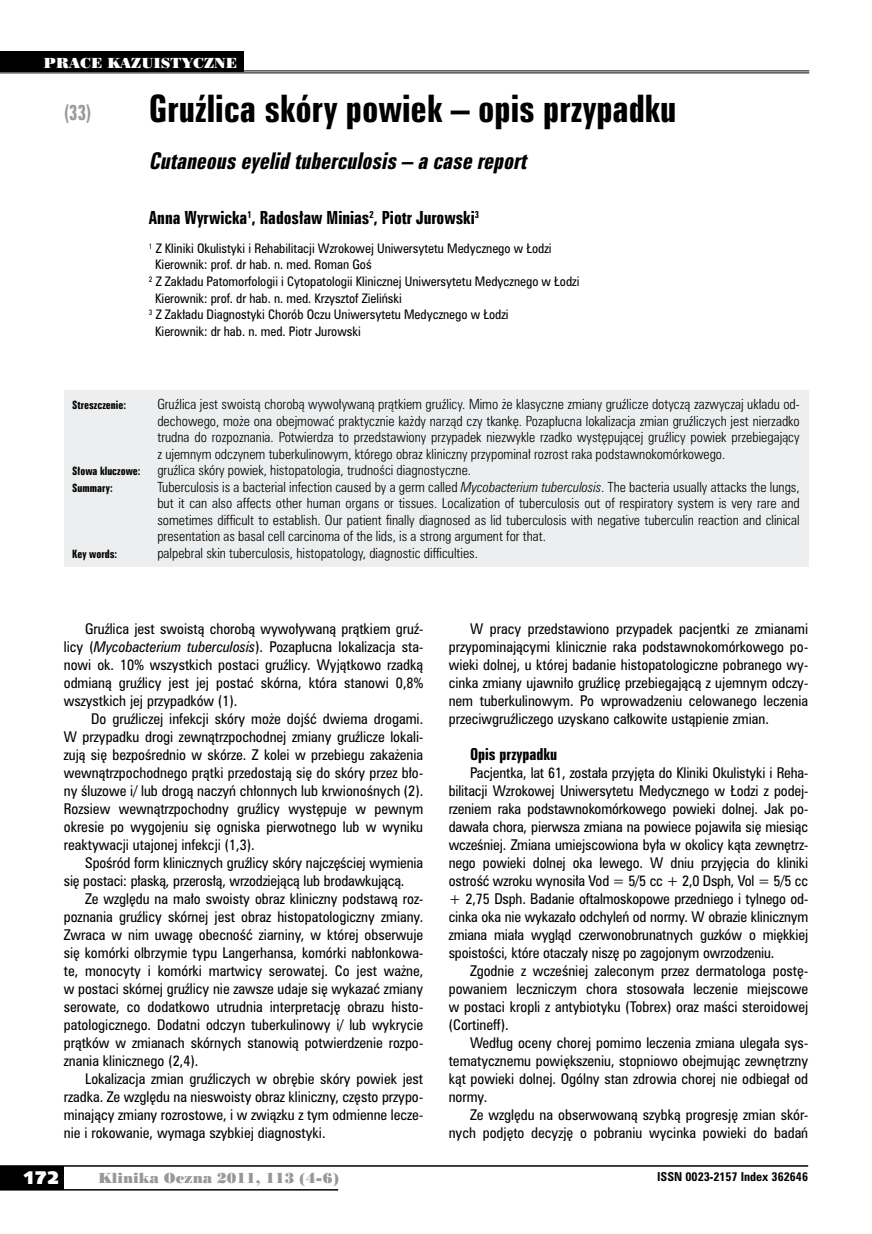
<style>
.page{position:relative;width:872px;height:1234px;background:#fff}
.page>*{position:absolute;margin:0;border:0;box-sizing:border-box;transform-origin:0 0}
.t1{font:34.5px "Zurich Bd X Cn PL";color:#000}
.t2{font:italic 21px "Zurich Bd X Cn PL";color:#000}
.t3{font:19.5px "Zurich Bd X Cn PL";color:#98989c;scale:.9 1}
.t4{font:18px "Humanst 531 U Blk PL";color:#fff}
.t5{font:16.5px "Zurich Bd X Cn PL";color:#000}
.t6{font:15px "Zurich Bd X Cn PL";color:#000}
.t7{font:13.5px/18px "Zurich Cn PL";color:#000;text-align:justify}
.t8{font:13.5px "Poster Bodoni PL";color:#98989c}
.t9{font:13.5px "Poster Bodoni PL";color:#fff}
.t10{font:12.75px/16.5px "Zurich Lt Cn PL";color:#000;text-align:justify}
.t11{font:12px "Zurich Cn PL";color:#000}
.t12{font:700 11.25px "Zurich Cn PL";color:#000}
.t13{font:10.5px "Zurich Bd X Cn PL";color:#000}
.s1{font-style:italic}
</style>
<div class="page">
<div style="left:0;top:1165px;width:64px;height:24px;background:#000"></div>
<hr style="left:0;top:1164px;width:808px;height:2px;background:#000">
<hr style="left:0;top:1188px;width:338px;height:2px;background:#000">
<div style="left:64px;top:390px;width:744px;height:177px;background:#edeeef"></div>
<hr style="left:0;top:70px;width:809px;height:1px;background:#000">
<hr style="left:0;top:72px;width:809px;height:1px;background:#000">
<div style="left:0;top:51px;width:243px;height:21px;background:#000"></div>
<p class="t9" style="left:44px;top:54px;width:195px">PRACE KAZUISTYCZNE</p>
<h3 class="t3" style="left:64px;top:100px;width:32px">(33)</h3>
<h1 class="t1" style="left:149px;top:86px;width:529px">Gruźlica skóry powiek – opis przypadku</h1>
<h2 class="t2" style="left:149px;top:147px;width:384px">Cutaneouseyelidtuberculosis– acase report</h2>
<p class="t5" style="left:149px;top:206px;width:332px">Anna Wyrwicka<sup>1</sup>, Radosław Minias<sup>2</sup>, Piotr Jurowski<sup>3</sup></p>
<p class="t11" style="left:149px;top:240px;width:404px"><sup>1</sup> Z Kliniki Okulistyki i Rehabilitacji Wzrokowej Uniwersytetu Medycznego w Łodzi</p>
<p class="t11" style="left:155px;top:257px;width:218px">Kierownik: prof. dr hab. n. med. Roman Goś</p>
<p class="t11" style="left:149px;top:273px;width:432px"><sup>2</sup> Z Zakładu Patomorfologii i Cytopatologii Klinicznej Uniwersytetu Medycznego w Łodzi</p>
<p class="t11" style="left:155px;top:290px;width:248px">Kierownik: prof. dr hab. n. med. Krzysztof Zieliński</p>
<p class="t11" style="left:149px;top:306px;width:361px"><sup>3</sup> Z Zakładu Diagnostyki Chorób Oczu Uniwersytetu Medycznego w Łodzi</p>
<p class="t11" style="left:155px;top:323px;width:207px">Kierownik: dr hab. n. med. Piotr Jurowski</p>
<p class="t13" style="left:72px;top:398px;width:55px">Streszczenie:</p>
<p class="t10" style="left:157px;top:396px;width:644px">Gruźlica jest swoistą chorobą wywoływaną prątkiem gruźlicy. Mimo że klasyczne zmiany gruźlicze dotyczą zazwyczaj układu od&shy;dechowego, może ona obejmować praktycznie każdy narząd czy tkankę. Pozapłucna lokalizacja zmian gruźliczych jest nierzadko trudna do rozpoznania. Potwierdza to przedstawiony przypadek niezwykle rzadko występującej gruźlicy powiek przebiegający z ujemnym odczynem tuberkulinowym, którego obraz kliniczny przypominał rozrost raka podstawnokomórkowego.</p>
<p class="t13" style="left:72px;top:464px;width:70px">Słowa kluczowe:</p>
<p class="t10" style="left:157px;top:462px;width:315px">gruźlica skóry powiek, histopatologia, trudności diagnostyczne.</p>
<p class="t13" style="left:72px;top:480px;width:42px">Summary:</p>
<p class="t10" style="left:157px;top:478px;width:644px">Tuberculosis is a bacterial infection caused by a germ called <span class="s1">Mycobacterium tuberculosis</span>. The bacteria usually attacks the lungs, but it can also affects other human organs or tissues. Localization of tuberculosis out of respiratory system is very rare and sometimes difficult to establish. Our patient finally diagnosed as lid tuberculosis with negative tuberculin reaction and clinical presentation as basal cell carcinoma of the lids, is a strong argument for that.</p>
<p class="t13" style="left:72px;top:546px;width:46px">Key words:</p>
<p class="t10" style="left:157px;top:544px;width:322px">palpebral skin tuberculosis, histopatology, diagnostic difficulties.</p>
<p class="t7" style="left:64px;top:619px;width:361px;text-indent:21px">Gruźlica jest swoistą chorobą wywoływaną prątkiem gruź&shy;licy (<span class="s1">Mycobacterium tuberculosis</span>). Pozapłucna lokalizacja sta&shy;nowi ok. 10% wszystkich postaci gruźlicy. Wyjątkowo rzadką odmianą gruźlicy jest jej postać skórna, która stanowi 0,8% wszystkich jej przypadków (1).</p>
<p class="t7" style="left:64px;top:709px;width:361px;text-indent:27px">Do gruźliczej infekcji skóry może dojść dwiema drogami.<br>W przypadku drogi zewnątrzpochodnej zmiany gruźlicze lokali&shy;zują się bezpośrednio w skórze. Z kolei w przebiegu zakażenia wewnątrzpochodnego prątki przedostają się do skóry przez bło&shy;ny śluzowe i/ lub drogą naczyń chłonnych lub krwionośnych (2).<br>Rozsiew wewnątrzpochodny gruźlicy występuje w pewnym okresie po wygojeniu się ogniska pierwotnego lub w wyniku reaktywacji utajonej infekcji (1,3).</p>
<p class="t7" style="left:64px;top:853px;width:361px;text-indent:21px">Spośród form klinicznych gruźlicy skóry najczęściej wymienia się postaci: płaską, przerosłą, wrzodziejącą lub brodawkującą.</p>
<p class="t7" style="left:64px;top:889px;width:361px;text-indent:21px">Ze względu na mało swoisty obraz kliniczny podstawą roz&shy;poznania gruźlicy skórnej jest obraz histopatologiczny zmiany.<br>Zwraca w nim uwagę obecność ziarniny, w której obserwuje się komórki olbrzymie typu Langerhansa, komórki nabłonkowa&shy;te, monocyty i komórki martwicy serowatej. Co jest ważne, w postaci skórnej gruźlicy nie zawsze udaje się wykazać zmiany serowate, co dodatkowo utrudnia interpretację obrazu histo&shy;patologicznego. Dodatni odczyn tuberkulinowy i/ lub wykrycie prątków w zmianach skórnych stanowią potwierdzenie rozpo&shy;znania klinicznego (2,4).</p>
<p class="t7" style="left:64px;top:1069px;width:361px;text-indent:21px">Lokalizacja zmian gruźliczych w obrębie skóry powiek jest rzadka. Ze względu na nieswoisty obraz kliniczny, często przypo&shy;minający zmiany rozrostowe, i w związku z tym odmienne lecze&shy;nie i rokowanie, wymaga szybkiej diagnostyki.</p>
<p class="t7" style="left:449px;top:619px;width:361px;text-indent:21px">W pracy przedstawiono przypadek pacjentki ze zmianami przypominającymi klinicznie raka podstawnokomórkowego po&shy;wieki dolnej, u której badanie histopatologiczne pobranego wy&shy;cinka zmiany ujawniło gruźlicę przebiegającą z ujemnym odczy&shy;nem tuberkulinowym. Po wprowadzeniu celowanego leczenia przeciwgruźliczego uzyskano całkowite ustąpienie zmian.</p>
<p class="t6" style="left:470px;top:744px;width:89px">Opis przypadku</p>
<p class="t7" style="left:449px;top:763px;width:361px;text-indent:21px">Pacjentka, lat 61, została przyjęta do Kliniki Okulistyki i Reha&shy;bilitacji Wzrokowej Uniwersytetu Medycznego w Łodzi z podej&shy;rzeniem raka podstawnokomórkowego powieki dolnej. Jak po&shy;dawała chora, pierwsza zmiana na powiece pojawiła się miesiąc wcześniej. Zmiana umiejscowiona była w okolicy kąta zewnętrz&shy;nego powieki dolnej oka lewego. W dniu przyjęcia do kliniki ostrość wzroku wynosiła Vod = 5/5 cc + 2,0 Dsph, Vol = 5/5 cc + 2,75 Dsph. Badanie oftalmoskopowe przedniego i tylnego od&shy;cinka oka nie wykazało odchyleń od normy. W obrazie klinicznym zmiana miała wygląd czerwonobrunatnych guzków o miękkiej spoistości, które otaczały niszę po zagojonym owrzodzeniu.</p>
<p class="t7" style="left:449px;top:961px;width:361px;text-indent:21px">Zgodnie z wcześniej zaleconym przez dermatologa postę&shy;powaniem leczniczym chora stosowała leczenie miejscowe w postaci kropli z antybiotyku (Tobrex) oraz maści steroidowej (Cortineff).</p>
<p class="t7" style="left:449px;top:1033px;width:361px;text-indent:21px">Według oceny chorej pomimo leczenia zmiana ulegała sys&shy;tematycznemu powiększeniu, stopniowo obejmując zewnętrzny kąt powieki dolnej. Ogólny stan zdrowia chorej nie odbiegał od normy.</p>
<p class="t7" style="left:449px;top:1105px;width:361px;text-align:right">Ze względu na obserwowaną szybką progresję zmian skór&shy;nych podjęto decyzję o pobraniu wycinka powieki do badań</p>
<h3 class="t4" style="left:23px;top:1165px;width:38px">172</h3>
<p class="t8" style="left:99px;top:1168px;width:242px">Klinika Oczna 2011, 113 (4-6)</p>
<p class="t12" style="left:657px;top:1168px;width:152px">ISSN 0023-2157 Index 362646</p>
</div>
